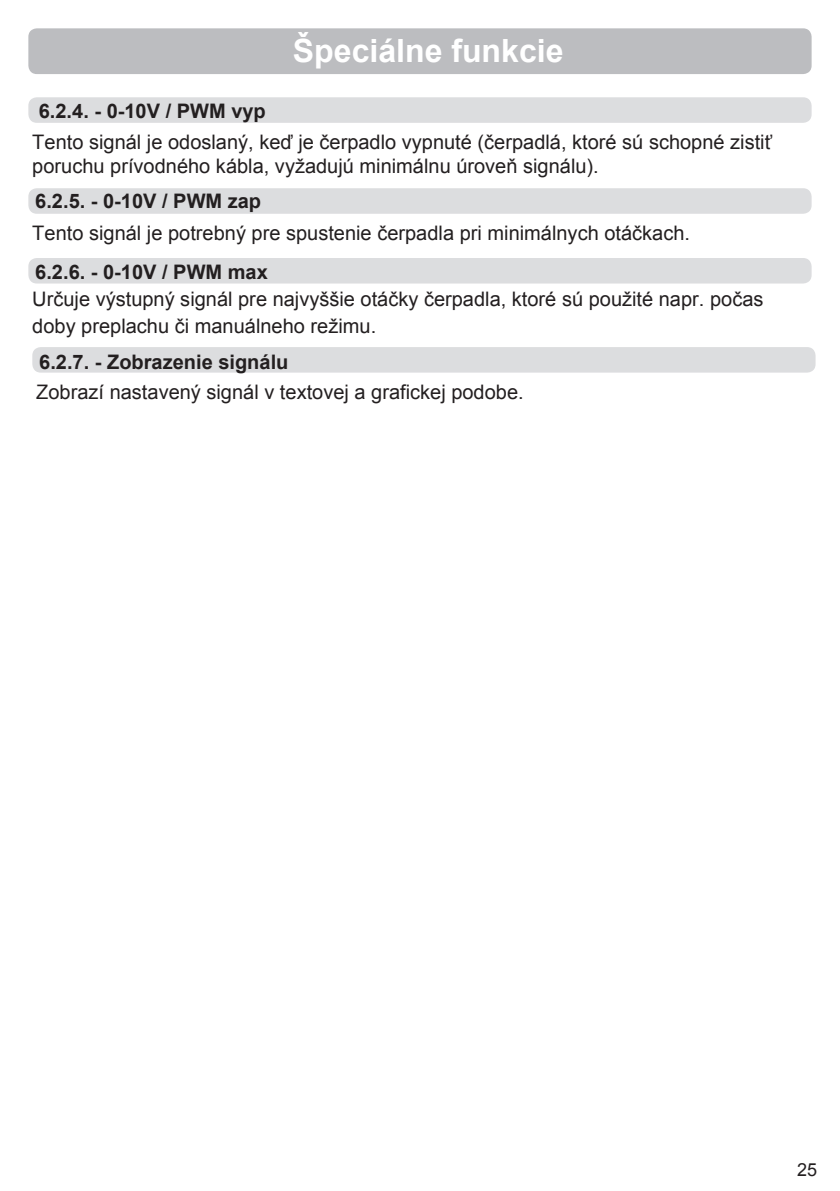
<style>
.page{position:relative;width:840px;height:1191px;background:#fff}
.page>*{position:absolute;margin:0;border:0;box-sizing:border-box;transform-origin:0 0}
.t1{font:700 32px "Arial";color:#fff}
.t2{font:20px/24px "Arial";color:#231f20}
.t3{font:700 20px "Arial";color:#231f20}
.t4{font:18px "Arial";color:#231f20}
</style>
<div class="page">
<div style="left:28px;top:97px;width:783px;height:26px;background:#dcdddf;border-radius:9px"></div>
<div style="left:28px;top:188px;width:783px;height:26px;background:#dcdddf;border-radius:9px"></div>
<div style="left:28px;top:258px;width:783px;height:25px;background:#dcdddf;border-radius:9px"></div>
<div style="left:32px;top:347px;width:783px;height:25px;background:#dcdddf;border-radius:9px"></div>
<div style="left:28px;top:28px;width:783px;height:46px;background:#bcbdc0;border-radius:9px"></div>
<h1 class="t1" style="left:293px;top:30px;width:272px">Špeciálne funkcie</h1>
<p class="t3" style="left:39px;top:97px;width:228px">6.2.4. - 0-10V / PWM vyp</p>
<p class="t2" style="left:32px;top:130px;width:741px">Tento signál je odoslaný, keď je čerpadlo vypnuté (čerpadlá, ktoré sú schopné zistiť poruchu prívodného kábla, vyžadujú minimálnu úroveň signálu).</p>
<p class="t3" style="left:35px;top:188px;width:227px">6.2.5. - 0-10V / PWM zap</p>
<p class="t2" style="left:32px;top:221px;width:659px">Tento signál je potrebný pre spustenie čerpadla pri minimálnych otáčkach.</p>
<p class="t3" style="left:35px;top:259px;width:234px">6.2.6. - 0-10V / PWM max</p>
<p class="t2" style="left:32px;top:286px;width:732px;line-height:27px">Určuje výstupný signál pre najvyššie otáčky čerpadla, ktoré sú použité napr. počas doby preplachu či manuálneho režimu.</p>
<p class="t3" style="left:39px;top:348px;width:250px">6.2.7. - Zobrazenie signálu</p>
<p class="t2" style="left:36px;top:380px;width:488px">Zobrazí nastavený signál v textovej a grafickej podobe.</p>
<p class="t4" style="left:796px;top:1157px;width:22px">25</p>
</div>
